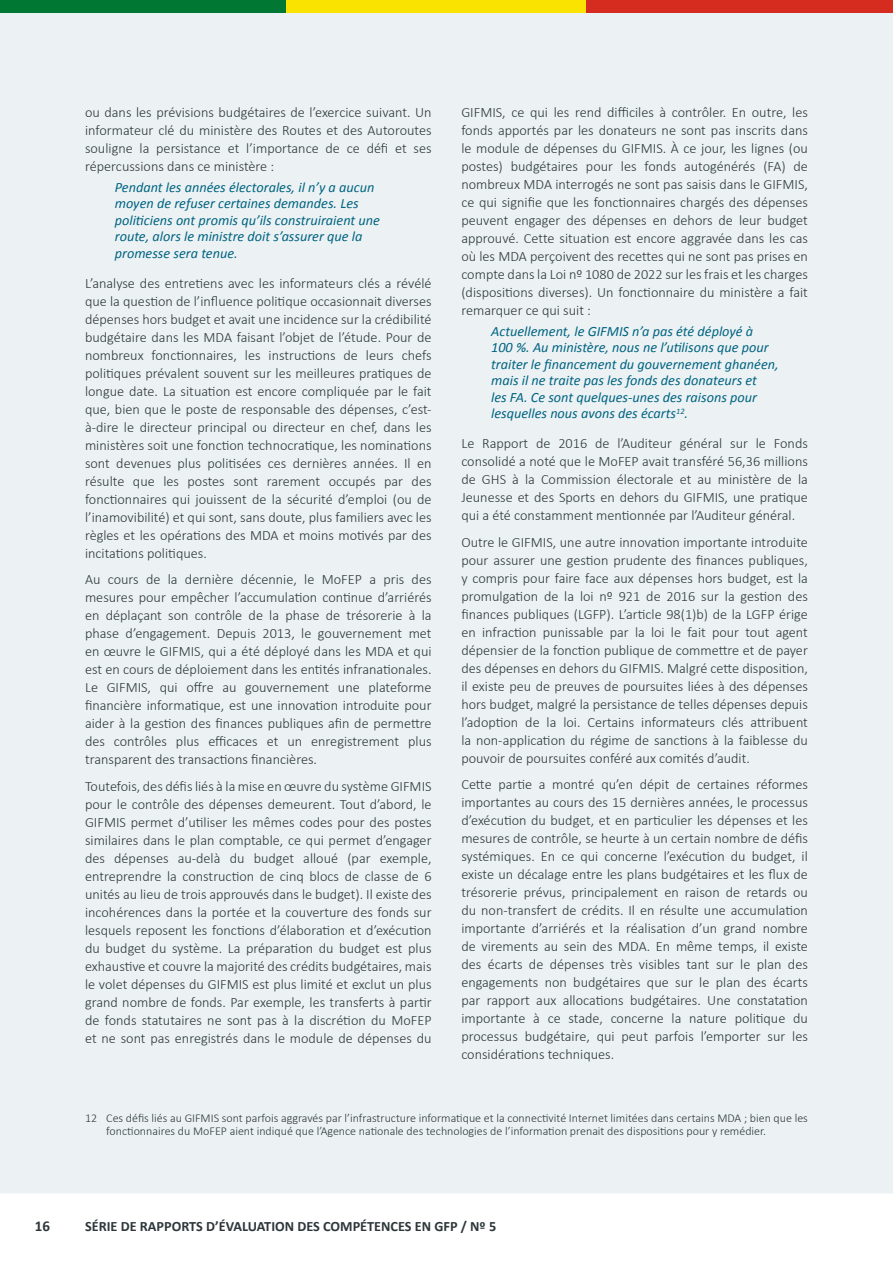
<style>
.page{position:relative;width:893px;height:1263px;background:#fff}
.page>*{position:absolute;margin:0;border:0;box-sizing:border-box;transform-origin:0 0}
.t1{font:700 15px "Calibri";color:#2d3739}
.t2{font:300 14.25px/18px "Calibri";color:#2d3739;text-align:justify}
.t3{font:italic 14.25px/16.5px "Calibri";color:#006380}
.t4{font:700 14.25px "Calibri";color:#2d3739}
.t5{font:300 12px/13.5px "Calibri";color:#2d3739}
</style>
<div class="page">
<div style="left:0;top:13px;width:893px;height:1180px;background:#ecf2f4"></div>
<div style="left:0;top:0;width:286px;height:13px;background:#007833"></div>
<div style="left:286px;top:0;width:301px;height:13px;background:#fae300"></div>
<div style="left:586px;top:0;width:307px;height:13px;background:#d62b1f"></div>
<p class="t2" style="left:85px;top:103px;width:348px">ou dans les prévisions budgétaires de l’exercice suivant. Un informateur clé du ministère des Routes et des Autoroutes souligne la persistance et l’importance de ce défi et ses répercussions dans ce ministère :</p>
<p class="t3" style="left:115px;top:178px;width:267px">Pendant les années électorales, il n’y a aucun moyen de refuser certaines demandes. Les politiciens ont promis qu’ils construiraient une route, alors le ministre doit s’assurer que la promesse sera tenue.</p>
<p class="t2" style="left:85px;top:274px;width:348px">L’analyse des entretiens avec les informateurs clés a révélé que la question de l’influence politique occasionnait diverses dépenses hors budget et avait une incidence sur la crédibilité budgétaire dans les MDA faisant l’objet de l’étude. Pour de nombreux fonctionnaires, les instructions de leurs chefs politiques prévalent souvent sur les meilleures pratiques de longue date. La situation est encore compliquée par le fait que, bien que le poste de responsable des dépenses, c’est&shy;à-dire le directeur principal ou directeur en chef, dans les ministères soit une fonction technocratique, les nominations sont devenues plus politisées ces dernières années. Il en résulte que les postes sont rarement occupés par des fonctionnaires qui jouissent de la sécurité d’emploi (ou de l’inamovibilité) et qui sont, sans doute, plus familiers avec les règles et les opérations des MDA et moins motivés par des incitations politiques.</p>
<p class="t2" style="left:85px;top:570px;width:348px">Au cours de la dernière décennie, le MoFEP a pris des mesures pour empêcher l’accumulation continue d’arriérés en déplaçant son contrôle de la phase de trésorerie à la phase d’engagement. Depuis 2013, le gouvernement met en œuvre le GIFMIS, qui a été déployé dans les MDA et qui est en cours de déploiement dans les entités infranationales.<br>Le GIFMIS, qui offre au gouvernement une plateforme financière informatique, est une innovation introduite pour aider à la gestion des finances publiques afin de permettre des contrôles plus efficaces et un enregistrement plus transparent des transactions financières.</p>
<p class="t2" style="left:85px;top:777px;width:348px">Toutefois, des défis liés à la mise en œuvre du système GIFMIS pour le contrôle des dépenses demeurent. Tout d’abord, le GIFMIS permet d’utiliser les mêmes codes pour des postes similaires dans le plan comptable, ce qui permet d’engager des dépenses au-delà du budget alloué (par exemple, entreprendre la construction de cinq blocs de classe de 6 unités au lieu de trois approuvés dans le budget). Il existe des incohérences dans la portée et la couverture des fonds sur lesquels reposent les fonctions d’élaboration et d’exécution du budget du système. La préparation du budget est plus exhaustive et couvre la majorité des crédits budgétaires, mais le volet dépenses du GIFMIS est plus limité et exclut un plus grand nombre de fonds. Par exemple, les transferts à partir de fonds statutaires ne sont pas à la discrétion du MoFEP et ne sont pas enregistrés dans le module de dépenses du</p>
<p class="t2" style="left:461px;top:103px;width:348px">GIFMIS, ce qui les rend difficiles à contrôler. En outre, les fonds apportés par les donateurs ne sont pas inscrits dans le module de dépenses du GIFMIS. À ce jour, les lignes (ou postes) budgétaires pour les fonds autogénérés (FA) de nombreux MDA interrogés ne sont pas saisis dans le GIFMIS, ce qui signifie que les fonctionnaires chargés des dépenses peuvent engager des dépenses en dehors de leur budget approuvé. Cette situation est encore aggravée dans les cas où les MDA perçoivent des recettes qui ne sont pas prises en compte dans la Loi nº 1080 de 2022 sur les frais et les charges (dispositions diverses). Un fonctionnaire du ministère a fait remarquer ce qui suit :</p>
<p class="t3" style="left:491px;top:322px;width:289px">Actuellement, le GIFMIS n’a pas été déployé à<br>100 %. Au ministère, nous ne l’utilisons que pour traiter le financement du gouvernement ghanéen, mais il ne traite pas les fonds des donateurs et<br>les FA. Ce sont quelques-unes des raisons pour lesquelles nous avons des écarts<sup>12</sup>.</p>
<p class="t2" style="left:461px;top:434px;width:348px">Le Rapport de 2016 de l’Auditeur général sur le Fonds consolidé a noté que le MoFEP avait transféré 56,36 millions de GHS à la Commission électorale et au ministère de la Jeunesse et des Sports en dehors du GIFMIS, une pratique qui a été constamment mentionnée par l’Auditeur général.</p>
<p class="t2" style="left:461px;top:533px;width:348px">Outre le GIFMIS, une autre innovation importante introduite pour assurer une gestion prudente des finances publiques, y compris pour faire face aux dépenses hors budget, est la promulgation de la loi nº 921 de 2016 sur la gestion des finances publiques (LGFP). L’article 98(1)b) de la LGFP érige en infraction punissable par la loi le fait pour tout agent dépensier de la fonction publique de commettre et de payer des dépenses en dehors du GIFMIS. Malgré cette disposition, il existe peu de preuves de poursuites liées à des dépenses hors budget, malgré la persistance de telles dépenses depuis l’adoption de la loi. Certains informateurs clés attribuent la non-application du régime de sanctions à la faiblesse du pouvoir de poursuites conféré aux comités d’audit.</p>
<p class="t2" style="left:461px;top:775px;width:348px">Cette partie a montré qu’en dépit de certaines réformes importantes au cours des 15 dernières années, le processus d’exécution du budget, et en particulier les dépenses et les mesures de contrôle, se heurte à un certain nombre de défis systémiques. En ce qui concerne l’exécution du budget, il existe un décalage entre les plans budgétaires et les flux de trésorerie prévus, principalement en raison de retards ou du non-transfert de crédits. Il en résulte une accumulation importante d’arriérés et la réalisation d’un grand nombre de virements au sein des MDA. En même temps, il existe des écarts de dépenses très visibles tant sur le plan des engagements non budgétaires que sur le plan des écarts par rapport aux allocations budgétaires. Une constatation importante à ce stade, concerne la nature politique du processus budgétaire, qui peut parfois l’emporter sur les considérations techniques.</p>
<p class="t5" style="left:106px;top:1111px;width:703px;text-indent:-21px">12 Ces défis liés au GIFMIS sont parfois aggravés par l’infrastructure informatique et la connectivité Internet limitées dans certains MDA ; bien que les fonctionnaires du MoFEP aient indiqué que l’Agence nationale des technologies de l’information prenait des dispositions pour y remédier.</p>
<p class="t1" style="left:35px;top:1216px;width:17px">16</p>
<p class="t4" style="left:85px;top:1217px;width:413px">SÉRIE DE RAPPORTS D’ÉVALUATION DES COMPÉTENCES EN GFP / Nº 5</p>
</div>
